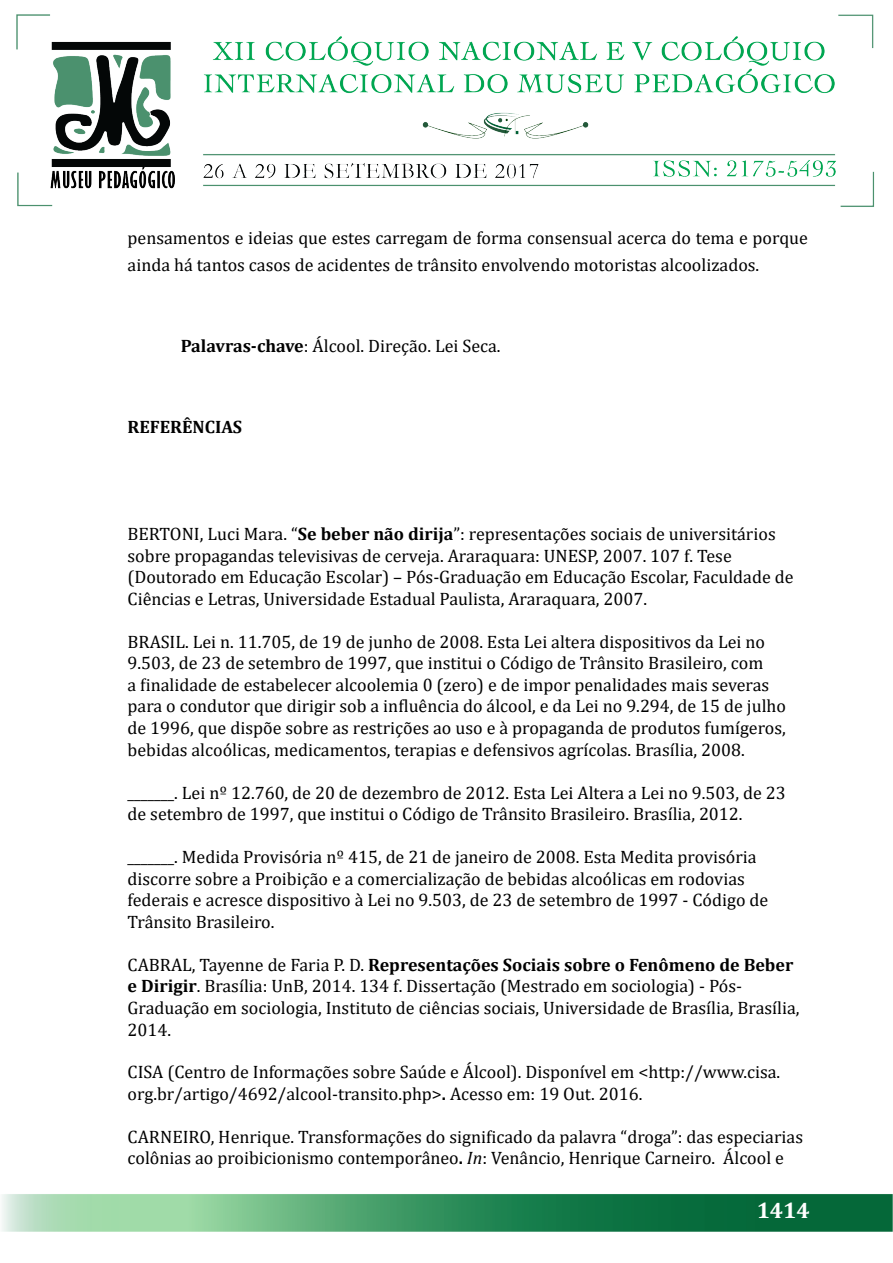
<style>
.page{position:relative;width:893px;height:1263px;background:#fff}
.page>*{position:absolute;margin:0;border:0;box-sizing:border-box;transform-origin:0 0}
.t1{font:700 22.5px "Cambria";color:#fff}
.t2{font:18px/21.6px "Cambria";color:#000}
.t3{font:700 18px "Cambria";color:#000}
.s1{font-weight:700}
.s2{font-style:italic}
</style>
<div class="page">
<img style="left:2px;top:14px;width:890px;height:1218px">
<p class="t2" style="left:128px;top:224px;width:682px;line-height:27px">pensamentos e ideias que estes carregam de forma consensual acerca do tema e porque ainda há tantos casos de acidentes de trânsito envolvendo motoristas alcoolizados.</p>
<p class="t2" style="left:181px;top:335px;width:321px"><span class="s1">Palavras-chave</span>: Álcool. Direção. Lei Seca.</p>
<p class="t3" style="left:128px;top:414px;width:116px">REFERÊNCIAS</p>
<p class="t2" style="left:128px;top:523px;width:667px">BERTONI, Luci Mara. “<span class="s1">Se beber não dirija</span>”: representações sociais de universitários sobre propagandas televisivas de cerveja. Araraquara: UNESP, 2007. 107 f. Tese (Doutorado em Educação Escolar) – Pós-Graduação em Educação Escolar, Faculdade de Ciências e Letras, Universidade Estadual Paulista, Araraquara, 2007.</p>
<p class="t2" style="left:128px;top:631px;width:660px">BRASIL. Lei n. 11.705, de 19 de junho de 2008. Esta Lei altera dispositivos da Lei no 9.503, de 23 de setembro de 1997, que institui o Código de Trânsito Brasileiro, com<br>a finalidade de estabelecer alcoolemia 0 (zero) e de impor penalidades mais severas para o condutor que dirigir sob a influência do álcool, e da Lei no 9.294, de 15 de julho de 1996, que dispõe sobre as restrições ao uso e à propaganda de produtos fumígeros, bebidas alcoólicas, medicamentos, terapias e defensivos agrícolas. Brasília, 2008.</p>
<p class="t2" style="left:128px;top:781px;width:660px">_______. Lei nº 12.760, de 20 de dezembro de 2012. Esta Lei Altera a Lei no 9.503, de 23 de setembro de 1997, que institui o Código de Trânsito Brasileiro. Brasília, 2012.</p>
<p class="t2" style="left:128px;top:846px;width:642px">_______. Medida Provisória nº 415, de 21 de janeiro de 2008. Esta Medita provisória discorre sobre a Proibição e a comercialização de bebidas alcoólicas em rodovias federais e acresce dispositivo à Lei no 9.503, de 23 de setembro de 1997 - Código de Trânsito Brasileiro.</p>
<p class="t2" style="left:128px;top:954px;width:673px">CABRAL, Tayenne de Faria P. D. <span class="s1">Representações Sociais sobre o Fenômeno de Beber e Dirigir</span>. Brasília: UnB, 2014. 134 f. Dissertação (Mestrado em sociologia) - Pós-Graduação em sociologia, Instituto de ciências sociais, Universidade de Brasília, Brasília, 2014.</p>
<p class="t2" style="left:128px;top:1061px;width:654px">CISA (Centro de Informações sobre Saúde e Álcool). Disponível em &lt;http://www.cisa. org.br/artigo/4692/alcool-transito.php&gt;<span class="s1">.</span> Acesso em: 19 Out. 2016.</p>
<p class="t2" style="left:128px;top:1126px;width:677px">CARNEIRO, Henrique. Transformações do significado da palavra “droga”: das especiarias colônias ao proibicionismo contemporâneo<span class="s1">.</span> <span class="s2">In</span>: Venâncio, Henrique Carneiro. Álcool e</p>
<p class="t1" style="left:757px;top:1195px;width:55px">1414</p>
</div>
